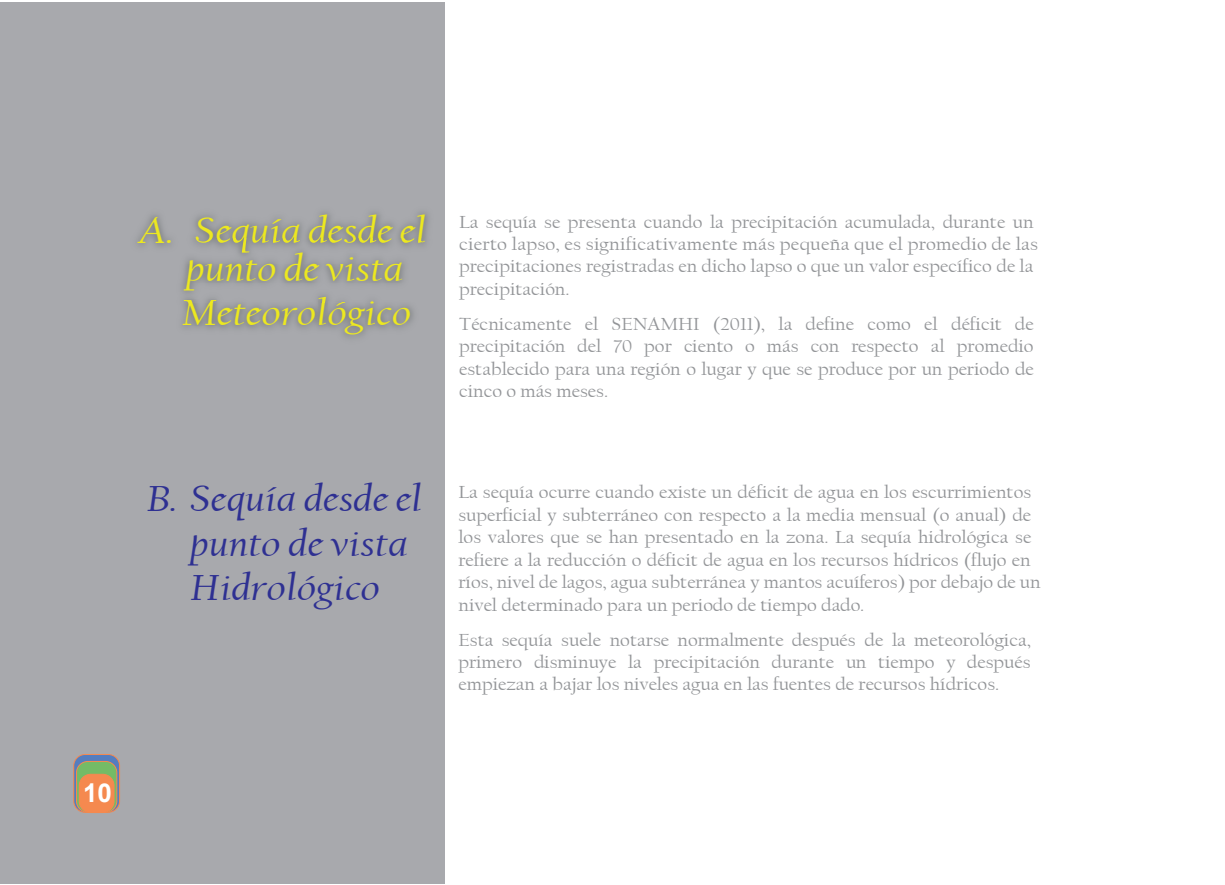
<style>
.page{position:relative;width:1225px;height:885px;background:#fff}
.page>*{position:absolute;margin:0;border:0;box-sizing:border-box;transform-origin:0 0}
.t1{font:italic 38px/38px "Californian FB";color:#ece820;scale:1.2 1}
.t2{font:italic 38px/44.8px "Californian FB";color:#2e3092;scale:1.2 1}
.t3{font:700 26px "Arial";color:#fff}
.t4{font:18.4px/22.4px "Californian FB";color:#939598;scale:1.07 1}
</style>
<div class="page">
<div style="left:0;top:3px;width:445px;height:880px;background:#a8a9ad"></div>
<img style="left:183px;top:302px;width:33px;height:23px">
<img style="left:366px;top:302px;width:9px;height:23px">
<img style="left:138px;top:214px;width:288px;height:32px">
<img style="left:180px;top:253px;width:224px;height:49px">
<img style="left:183px;top:300px;width:33px;height:2px">
<svg style="left:318px;top:297px;width:27px;height:6px"></svg>
<img style="left:173px;top:239px;width:248px;height:14px">
<svg style="left:74px;top:754px;width:46px;height:58px"></svg>
<div style="left:73px;top:754px;width:47px;height:58px;border:1px solid #f5894f;border-radius:11px"></div>
<svg style="left:76px;top:761px;width:41px;height:51px"></svg>
<div style="left:76px;top:761px;width:41px;height:51px;border:1px solid #f5894f;border-radius:11px"></div>
<div style="left:79px;top:774px;width:35px;height:38px;background:#f5894f;border-radius:11px"></div>
<div style="left:79px;top:773px;width:35px;height:39px;border:1px solid #f5894f;border-radius:11px"></div>
<h1 class="t1" style="left:186px;top:212px;width:201px;text-indent:-48px">A. Sequía desde el punto de vista</h1>
<p class="t4" style="left:459px;top:210px;width:542px">La sequía se presenta cuando la precipitación acumulada, durante un cierto lapso, es significativamente más pequeña que el promedio de las precipitaciones registradas en dicho lapso o que un valor específico de la precipitación.</p>
<p class="t4" style="left:459px;top:312px;width:539px;text-align:justify">Técnicamente el SENAMHI (2011), la define como el déficit de precipitación del 70 por ciento o más con respecto al promedio establecido para una región o lugar y que se produce por un periodo de cinco o más meses.</p>
<h1 class="t1" style="left:182px;top:294px;width:192px">Meteorológico</h1>
<h1 class="t2" style="left:190px;top:476px;width:194px;text-indent:-44px">B. Sequía desde el punto de vista<br>Hidrológico</h1>
<p class="t4" style="left:458px;top:481px;width:545px">La sequía ocurre cuando existe un déficit de agua en los escurrimientos superficial y subterráneo con respecto a la media mensual (o anual) de los valores que se han presentado en la zona. La sequía hidrológica se refiere a la reducción o déficit de agua en los recursos hídricos (flujo en ríos, nivel de lagos, agua subterránea y mantos acuíferos) por debajo de un nivel determinado para un periodo de tiempo dado.</p>
<p class="t4" style="left:458px;top:628px;width:536px;text-align:justify">Esta sequía suele notarse normalmente después de la meteorológica, primero disminuye la precipitación durante un tiempo y después empiezan a bajar los niveles agua en las fuentes de recursos hídricos.</p>
<h2 class="t3" style="left:83px;top:776px;width:30px">10</h2>
</div>
